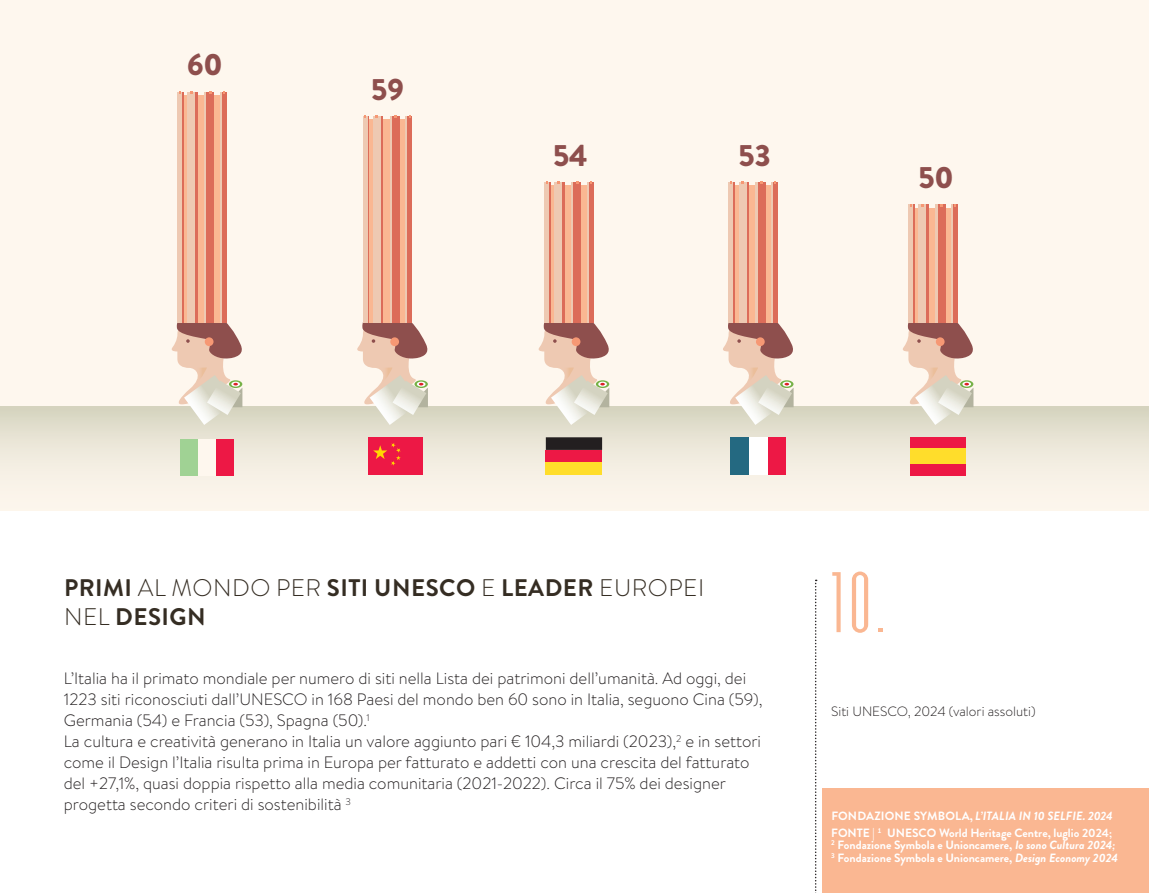
<style>
.page{position:relative;width:1149px;height:893px;background:#fff}
.page>*{position:absolute;margin:0;border:0;box-sizing:border-box;transform-origin:0 0}
.t1{font:condensed 75px "Chrysler";color:#fab792}
.t2{font:900 30.75px "Brandon Grotesque";color:#8e4f4d}
.t3{font:700 24px "Brandon Grotesque";letter-spacing:.02em;color:#352d23}
.t4{font:300 16.5px/21px "Brandon Text";color:#231f20}
.t5{font:300 13.5px "Brandon Text";color:#231f20}
.t6{font:700 12px/12.8px "Brandon Grotesque";color:#fff}
.t7{font:italic 700 12px "Brandon Grotesque";letter-spacing:.01em;color:#fff}
.s1{font-weight:300}
.s2{font-style:normal}
.s3{font-style:italic}
</style>
<div class="page">
<div style="left:822px;top:789px;width:326px;height:104px;background:#fab792"></div>
<svg style="left:815px;top:580px;width:1px;height:313px"></svg>
<div style="left:0;top:0;width:1148px;height:510px;background:#fef7ee"></div>
<div style="left:0;top:406px;width:1148px;height:104px;background:linear-gradient(to bottom,#dad7c4,#fffaf2)"></div>
<div style="left:216px;top:439px;width:18px;height:36px;background:#ed1845"></div>
<div style="left:180px;top:439px;width:18px;height:36px;background:#a0d294"></div>
<div style="left:198px;top:439px;width:18px;height:36px;background:#fef7ee"></div>
<div style="left:545px;top:450px;width:57px;height:12px;background:#ed1845"></div>
<div style="left:545px;top:462px;width:57px;height:13px;background:#ffdd2b"></div>
<div style="left:545px;top:437px;width:57px;height:13px;background:#231f20"></div>
<div style="left:730px;top:437px;width:18px;height:38px;background:#246981"></div>
<div style="left:767px;top:437px;width:18px;height:38px;background:#ed1845"></div>
<div style="left:748px;top:437px;width:19px;height:38px;background:#fff"></div>
<div style="left:910px;top:437px;width:55px;height:12px;background:#ed1845"></div>
<div style="left:910px;top:449px;width:55px;height:15px;background:#ffdd2b"></div>
<div style="left:910px;top:464px;width:55px;height:11px;background:#ed1845"></div>
<svg style="left:356px;top:305px;width:74px;height:120px"></svg>
<div style="left:390px;top:337px;width:9px;height:9px;background:#f69874;border-radius:50%"></div>
<div style="left:365px;top:120px;width:44px;height:203px;background:#fab792"></div>
<hr style="left:366px;top:116px;width:3px;height:207px;background:#dc6c59">
<hr style="left:363px;top:116px;width:4px;height:207px;background:#eec9b2">
<hr style="left:405px;top:116px;width:3px;height:207px;background:#eec9b2">
<hr style="left:407px;top:116px;width:4px;height:207px;background:#dc6c59">
<svg style="left:380px;top:116px;width:3px;height:207px"></svg>
<div style="left:373px;top:116px;width:7px;height:207px;background:#eec9b2"></div>
<svg style="left:389px;top:116px;width:3px;height:207px"></svg>
<div style="left:392px;top:116px;width:7px;height:207px;background:#dc6c59"></div>
<svg style="left:537px;top:305px;width:74px;height:120px"></svg>
<div style="left:571px;top:337px;width:9px;height:9px;background:#f69874;border-radius:50%"></div>
<div style="left:547px;top:186px;width:44px;height:137px;background:#fab792"></div>
<hr style="left:547px;top:182px;width:3px;height:141px;background:#dc6c59">
<hr style="left:544px;top:182px;width:4px;height:141px;background:#eec9b2">
<hr style="left:587px;top:182px;width:2px;height:141px;background:#eec9b2">
<div style="left:588px;top:182px;width:5px;height:141px;background:#dc6c59"></div>
<hr style="left:561px;top:182px;width:3px;height:141px;background:#dc6c59">
<div style="left:554px;top:182px;width:8px;height:141px;background:#eec9b2"></div>
<hr style="left:571px;top:182px;width:3px;height:141px;background:#eec9b2">
<div style="left:573px;top:182px;width:8px;height:141px;background:#dc6c59"></div>
<svg style="left:721px;top:305px;width:74px;height:120px"></svg>
<div style="left:755px;top:337px;width:9px;height:9px;background:#f69874;border-radius:50%"></div>
<svg style="left:734px;top:186px;width:37px;height:137px;background:#f4a987"></svg>
<hr style="left:732px;top:182px;width:2px;height:141px;background:#dc6c59">
<hr style="left:728px;top:182px;width:4px;height:141px;background:#eec9b2">
<hr style="left:771px;top:182px;width:2px;height:141px;background:#eec9b2">
<div style="left:772px;top:182px;width:5px;height:141px;background:#dc6c59"></div>
<hr style="left:745px;top:182px;width:3px;height:141px;background:#dc6c59">
<div style="left:738px;top:182px;width:8px;height:141px;background:#eec9b2"></div>
<hr style="left:755px;top:182px;width:3px;height:141px;background:#eec9b2">
<div style="left:757px;top:182px;width:8px;height:141px;background:#dc6c59"></div>
<svg style="left:901px;top:305px;width:74px;height:120px"></svg>
<div style="left:935px;top:337px;width:9px;height:9px;background:#f69874;border-radius:50%"></div>
<svg style="left:914px;top:208px;width:36px;height:115px;background:#f2a483"></svg>
<hr style="left:911px;top:204px;width:3px;height:119px;background:#dc6c59">
<hr style="left:908px;top:204px;width:4px;height:119px;background:#eec9b2">
<hr style="left:950px;top:204px;width:3px;height:119px;background:#eec9b2">
<div style="left:952px;top:204px;width:5px;height:119px;background:#dc6c59"></div>
<svg style="left:925px;top:204px;width:3px;height:119px"></svg>
<div style="left:918px;top:204px;width:7px;height:119px;background:#eec9b2"></div>
<svg style="left:934px;top:204px;width:3px;height:119px"></svg>
<div style="left:937px;top:204px;width:7px;height:119px;background:#dc6c59"></div>
<svg style="left:170px;top:305px;width:74px;height:120px"></svg>
<div style="left:205px;top:337px;width:8px;height:9px;background:#f69874;border-radius:50%"></div>
<div style="left:180px;top:96px;width:44px;height:227px;background:#fab792"></div>
<hr style="left:181px;top:92px;width:2px;height:231px;background:#dc6c59">
<div style="left:177px;top:92px;width:5px;height:231px;background:#eec9b2"></div>
<hr style="left:220px;top:92px;width:2px;height:231px;background:#eec9b2">
<hr style="left:222px;top:92px;width:4px;height:231px;background:#dc6c59">
<hr style="left:194px;top:92px;width:4px;height:231px;background:#dc6c59">
<div style="left:187px;top:92px;width:8px;height:231px;background:#eec9b2"></div>
<svg style="left:204px;top:92px;width:3px;height:231px"></svg>
<div style="left:207px;top:92px;width:7px;height:231px;background:#dc6c59"></div>
<div style="left:367px;top:437px;width:55px;height:37px;background:#ed1845"></div>
<svg style="left:373px;top:443px;width:27px;height:23px"></svg>
<p class="t2" style="left:187px;top:43px;width:37px">60</p>
<p class="t2" style="left:371px;top:67px;width:34px">59</p>
<p class="t2" style="left:553px;top:133px;width:36px">54</p>
<p class="t2" style="left:738px;top:133px;width:34px">53</p>
<p class="t2" style="left:918px;top:156px;width:37px">50</p>
<p class="t3" style="left:64px;top:571px;width:641px">PRIMI <span class="s1">AL MONDO PER</span> SITI UNESCO <span class="s1">E</span> LEADER <span class="s1">EUROPEI</span></p>
<p class="t3" style="left:64px;top:600px;width:143px"><span class="s1">NEL</span> DESIGN</p>
<p class="t4" style="left:64px;top:667px;width:699px">L’Italia ha il primato mondiale per numero di siti nella Lista dei patrimoni dell’umanità. Ad oggi, dei<br>1223 siti riconosciuti dall’UNESCO in 168 Paesi del mondo ben 60 sono in Italia, seguono Cina (59),<br>Germania (54) e Francia (53), Spagna (50).<sup>1</sup></p>
<p class="t4" style="left:64px;top:730px;width:698px">La cultura e creatività generano in Italia un valore aggiunto pari € 104,3 miliardi (2023),<sup>2</sup> e in settori come il Design l’Italia risulta prima in Europa per fatturato e addetti con una crescita del fatturato del +27,1%, quasi doppia rispetto alla media comunitaria (2021-2022). Circa il 75% dei designer progetta secondo criteri di sostenibilità <sup>3</sup></p>
<p class="t1" style="left:831px;top:558px;width:58px">10.</p>
<p class="t5" style="left:831px;top:702px;width:206px">Siti UNESCO, 2024 (valori assoluti)</p>
<p class="t7" style="left:831px;top:807px;width:283px"><span class="s2">FONDAZIONE SYMBOLA,</span> L’ITALIA IN 10 SELFIE. 2024</p>
<p class="t6" style="left:831px;top:826px;width:288px">FONTE | <sup>1</sup> UNESCO World Heritage Centre, luglio 2024;<br><sup>2</sup> Fondazione Symbola e Unioncamere, <span class="s3">Io sono Cultura 2024;<br></span><sup>3</sup> Fondazione Symbola e Unioncamere, <span class="s3">Design Economy 2024</span></p>
</div>
